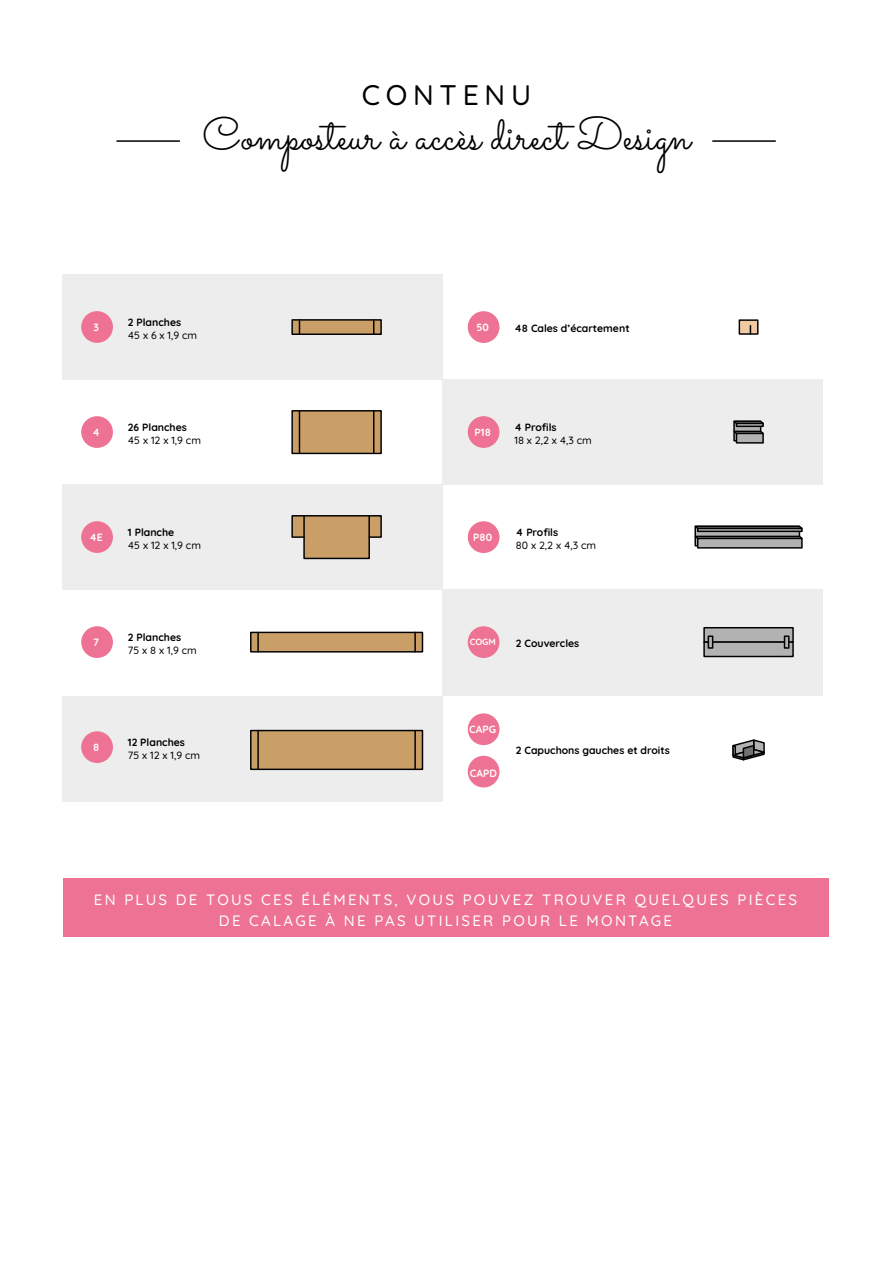
<style>
.page{position:relative;width:893px;height:1263px;background:#fff}
.page>*{position:absolute;margin:0;border:0;box-sizing:border-box;transform-origin:0 0}
.t1{font:45.75px "Sacramento";color:#000}
.t2{font:300 28.35px "Quicksand";letter-spacing:.205em;color:#000}
.t3{font:300 15px/21px "Quicksand";letter-spacing:.155em;color:#fff;text-align:center}
.t4{font:300 10.5px/12.6px "Quicksand";color:#000}
.t5{font:300 10.5px "Quicksand";color:#fff}
.t6{font:300 9px "Quicksand";color:#fff}
</style>
<div class="page">
<div style="left:63px;top:696px;width:380px;height:105px;background:#ededed"></div>
<div style="left:63px;top:484px;width:380px;height:106px;background:#ededed"></div>
<div style="left:63px;top:274px;width:380px;height:105px;background:#ededed"></div>
<div style="left:443px;top:379px;width:380px;height:105px;background:#ededed"></div>
<div style="left:443px;top:590px;width:380px;height:106px;background:#ededed"></div>
<div style="left:292px;top:320px;width:89px;height:14px;background:#c99e67"></div>
<div style="left:291px;top:319px;width:91px;height:16px;border:1px solid #000"></div>
<svg style="left:299px;top:320px;width:1px;height:14px"></svg>
<svg style="left:373px;top:320px;width:1px;height:14px"></svg>
<svg style="left:694px;top:525px;width:109px;height:15px"></svg>
<div style="left:698px;top:538px;width:104px;height:10px;background:#b3b2b2"></div>
<div style="left:697px;top:538px;width:106px;height:11px;border:1px solid #000"></div>
<svg style="left:291px;top:515px;width:91px;height:45px"></svg>
<hr style="left:303px;top:516px;width:2px;height:21px;background:#000">
<hr style="left:368px;top:516px;width:2px;height:21px;background:#000">
<div style="left:251px;top:632px;width:171px;height:20px;background:#c99e67"></div>
<div style="left:250px;top:632px;width:173px;height:20px;border:1px solid #000"></div>
<hr style="left:257px;top:632px;width:2px;height:20px;background:#000">
<hr style="left:414px;top:632px;width:2px;height:20px;background:#000">
<svg style="left:732px;top:739px;width:33px;height:22px"></svg>
<div style="left:251px;top:730px;width:171px;height:39px;background:#c99e67"></div>
<div style="left:250px;top:730px;width:173px;height:40px;border:1px solid #000"></div>
<hr style="left:257px;top:730px;width:2px;height:39px;background:#000">
<hr style="left:414px;top:730px;width:2px;height:39px;background:#000">
<div style="left:739px;top:320px;width:19px;height:14px;background:#efcaa3"></div>
<div style="left:739px;top:319px;width:19px;height:16px;border:1px solid #000"></div>
<div style="left:734px;top:421px;width:27px;height:20px;background:#8a8a8a"></div>
<div style="left:733px;top:421px;width:28px;height:20px;border:1px solid #000"></div>
<svg style="left:733px;top:420px;width:31px;height:15px"></svg>
<div style="left:736px;top:433px;width:27px;height:10px;background:#b3b2b2"></div>
<div style="left:736px;top:433px;width:28px;height:11px;border:1px solid #000"></div>
<div style="left:292px;top:411px;width:89px;height:42px;background:#c99e67"></div>
<div style="left:291px;top:410px;width:91px;height:44px;border:1px solid #000"></div>
<hr style="left:299px;top:411px;width:1px;height:42px;background:#000">
<hr style="left:373px;top:411px;width:1px;height:42px;background:#000">
<div style="left:704px;top:628px;width:89px;height:14px;background:#b3b2b2"></div>
<div style="left:703px;top:627px;width:91px;height:16px;border:1px solid #000"></div>
<div style="left:704px;top:642px;width:89px;height:14px;background:#b3b2b2"></div>
<div style="left:703px;top:641px;width:91px;height:16px;border:1px solid #000"></div>
<div style="left:784px;top:636px;width:5px;height:12px;background:#b3b2b2"></div>
<div style="left:784px;top:635px;width:5px;height:14px;border:1px solid #000"></div>
<div style="left:708px;top:636px;width:5px;height:12px;background:#b3b2b2"></div>
<div style="left:708px;top:635px;width:5px;height:14px;border:1px solid #000"></div>
<div style="left:81px;top:311px;width:32px;height:32px;background:#ee7293;border-radius:50%"></div>
<div style="left:468px;top:521px;width:31px;height:32px;background:#ee7293;border-radius:50%"></div>
<div style="left:81px;top:521px;width:32px;height:32px;background:#ee7293;border-radius:50%"></div>
<div style="left:468px;top:713px;width:31px;height:32px;background:#ee7293;border-radius:50%"></div>
<div style="left:468px;top:756px;width:31px;height:31px;background:#ee7293;border-radius:50%"></div>
<div style="left:81px;top:626px;width:32px;height:32px;background:#ee7293;border-radius:50%"></div>
<div style="left:81px;top:731px;width:32px;height:32px;background:#ee7293;border-radius:50%"></div>
<div style="left:468px;top:311px;width:31px;height:32px;background:#ee7293;border-radius:50%"></div>
<div style="left:468px;top:416px;width:31px;height:32px;background:#ee7293;border-radius:50%"></div>
<div style="left:81px;top:416px;width:32px;height:32px;background:#ee7293;border-radius:50%"></div>
<div style="left:468px;top:626px;width:31px;height:32px;background:#ee7293;border-radius:50%"></div>
<hr style="left:117px;top:140px;width:62px;height:2px;background:#000">
<hr style="left:713px;top:140px;width:62px;height:2px;background:#000">
<div style="left:63px;top:878px;width:765px;height:59px;background:#ee7293"></div>
<h2 class="t2" style="left:362px;top:73px;width:171px">CONTENU</h2>
<h1 class="t1" style="left:202px;top:106px;width:490px">Composteur à accès direct Design</h1>
<p class="t5" style="left:93px;top:319px;width:7px">3</p>
<p class="t4" style="left:128px;top:315px;width:71px">2 Planches<br>45 x 6 x 1,9 cm</p>
<p class="t5" style="left:476px;top:319px;width:14px">50</p>
<p class="t4" style="left:514px;top:321px;width:117px">48 Cales d’écartement</p>
<p class="t4" style="left:128px;top:420px;width:75px">26 Planches<br>45 x 12 x 1,9 cm</p>
<p class="t5" style="left:93px;top:424px;width:9px">4</p>
<p class="t5" style="left:475px;top:424px;width:18px">P18</p>
<p class="t4" style="left:514px;top:420px;width:79px">4 Profils<br>18 x 2,2 x 4,3 cm</p>
<p class="t4" style="left:128px;top:525px;width:75px">1 Planche<br>45 x 12 x 1,9 cm</p>
<p class="t5" style="left:89px;top:529px;width:15px">4E</p>
<p class="t5" style="left:473px;top:529px;width:20px">P80</p>
<p class="t4" style="left:516px;top:525px;width:82px">4 Profils<br>80 x 2,2 x 4,3 cm</p>
<p class="t5" style="left:93px;top:634px;width:7px">7</p>
<p class="t4" style="left:128px;top:630px;width:70px">2 Planches<br>75 x 8 x 1,9 cm</p>
<p class="t5" style="left:93px;top:739px;width:8px">8</p>
<p class="t4" style="left:128px;top:735px;width:74px">12 Planches<br>75 x 12 x 1,9 cm</p>
<p class="t6" style="left:470px;top:635px;width:28px">COGM</p>
<p class="t4" style="left:516px;top:636px;width:65px">2 Couvercles</p>
<p class="t5" style="left:469px;top:721px;width:28px">CAPG</p>
<p class="t5" style="left:470px;top:765px;width:29px">CAPD</p>
<p class="t4" style="left:516px;top:743px;width:156px">2 Capuchons gauches et droits</p>
<h3 class="t3" style="left:94px;top:888px;width:705px">EN PLUS DE TOUS CES ÉLÉMENTS, VOUS POUVEZ TROUVER QUELQUES PIÈCES<br>DE CALAGE À NE PAS UTILISER POUR LE MONTAGE</h3>
</div>
